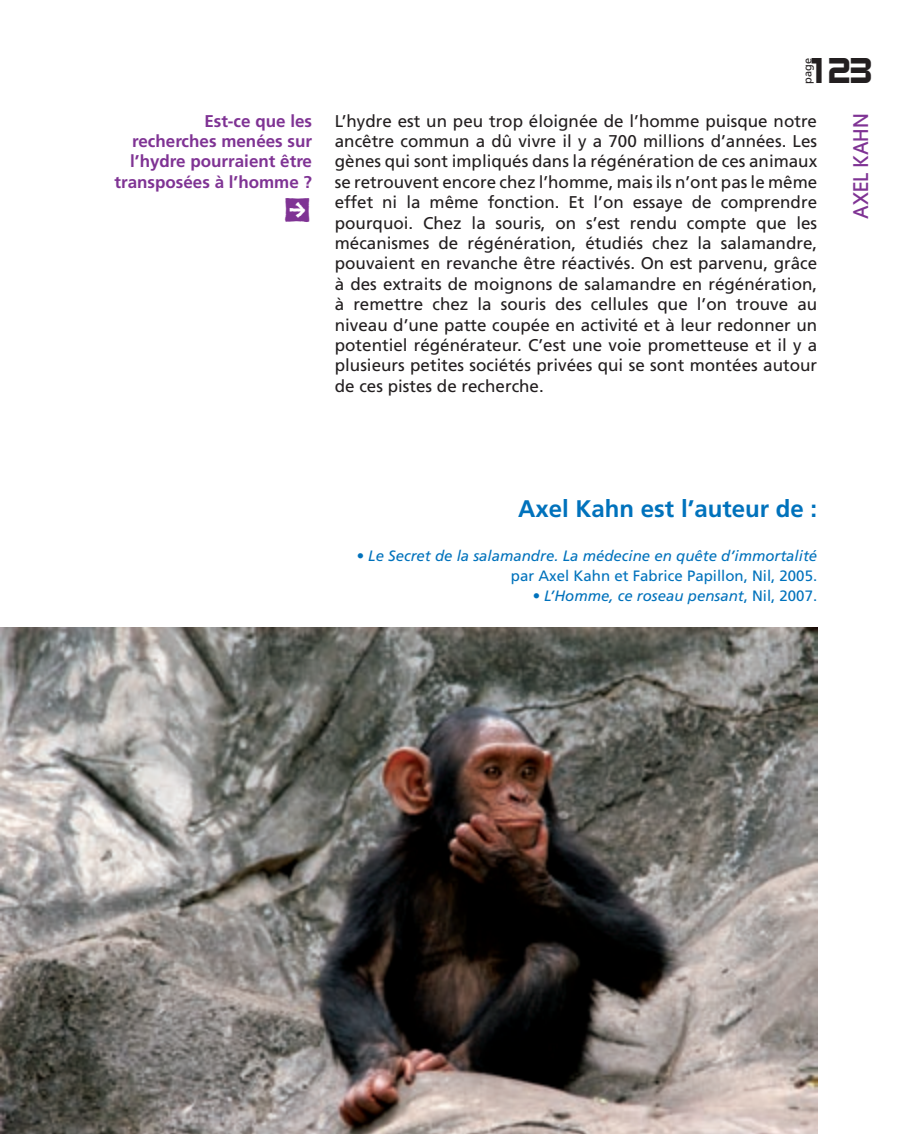
<style>
.page{position:relative;width:908px;height:1134px;background:#fff}
.page>*{position:absolute;margin:0;border:0;box-sizing:border-box;transform-origin:0 0}
.t1{font:48px "Kosmik Glyphs";color:#7f3394}
.t2{font:32px "Gondorf";color:#231f20}
.t3{font:700 24px "Frutiger";color:#0072bc}
.t4{font:500 20px "Avant Garde";color:#7f3394}
.t5{font:17px/20.4px "Frutiger";color:#231f20;text-align:justify}
.t6{font:700 17px/20.4px "Frutiger";color:#7f3394;text-align:right}
.t7{font:italic 15px "Frutiger";color:#0072bc}
.t8{font:15px "Frutiger";color:#0072bc}
.t9{font:11px "Frutiger";color:#231f20}
.s1{font-style:normal}
</style>
<div class="page">
<img style="left:0;top:628px;width:816px;height:506px">
<p class="t6" style="left:114px;top:110px;width:199px">Est-ce que les<br>recherches menées sur l’hydre pourraient être transposées à l’homme ?</p>
<h1 class="t1" style="left:283px;top:185px;width:29px">2</h1>
<h2 class="t2" style="left:805px;top:49px;width:67px">123</h2>
<p class="t9" style="left:800px;top:84px;width:27px;rotate:-90deg">page</p>
<p class="t5" style="left:334px;top:110px;width:483px">L’hydre est un peu trop éloignée de l’homme puisque notre ancêtre commun a dû vivre il y a 700 millions d’années. Les gènes qui sont impliqués dans la régénération de ces animaux se retrouvent encore chez l’homme, mais ils n’ont pas le même effet ni la même fonction. Et l’on essaye de comprendre pourquoi. Chez la souris, on s’est rendu compte que les mécanismes de régénération, étudiés chez la salamandre, pouvaient en revanche être réactivés. On est parvenu, grâce à des extraits de moignons de salamandre en régénération, à remettre chez la souris des cellules que l’on trouve au niveau d’une patte coupée en activité et à leur redonner un potentiel régénérateur. C’est une voie prometteuse et il y a plusieurs petites sociétés privées qui se sont montées autour de ces pistes de recherche.</p>
<p class="t4" style="left:848px;top:219px;width:104px;rotate:-90deg">AXEL kahn</p>
<h3 class="t3" style="left:518px;top:494px;width:300px">Axel Kahn est l’auteur de :</h3>
<p class="t7" style="left:356px;top:547px;width:462px">• Le Secret de la salamandre. La médecine en quête d’immortalité</p>
<p class="t8" style="left:510px;top:566px;width:307px">par Axel Kahn et Fabrice Papillon, Nil, 2005.</p>
<p class="t7" style="left:532px;top:587px;width:286px">• L’Homme, ce roseau pensant<span class="s1">, Nil, 2007.</span></p>
</div>
